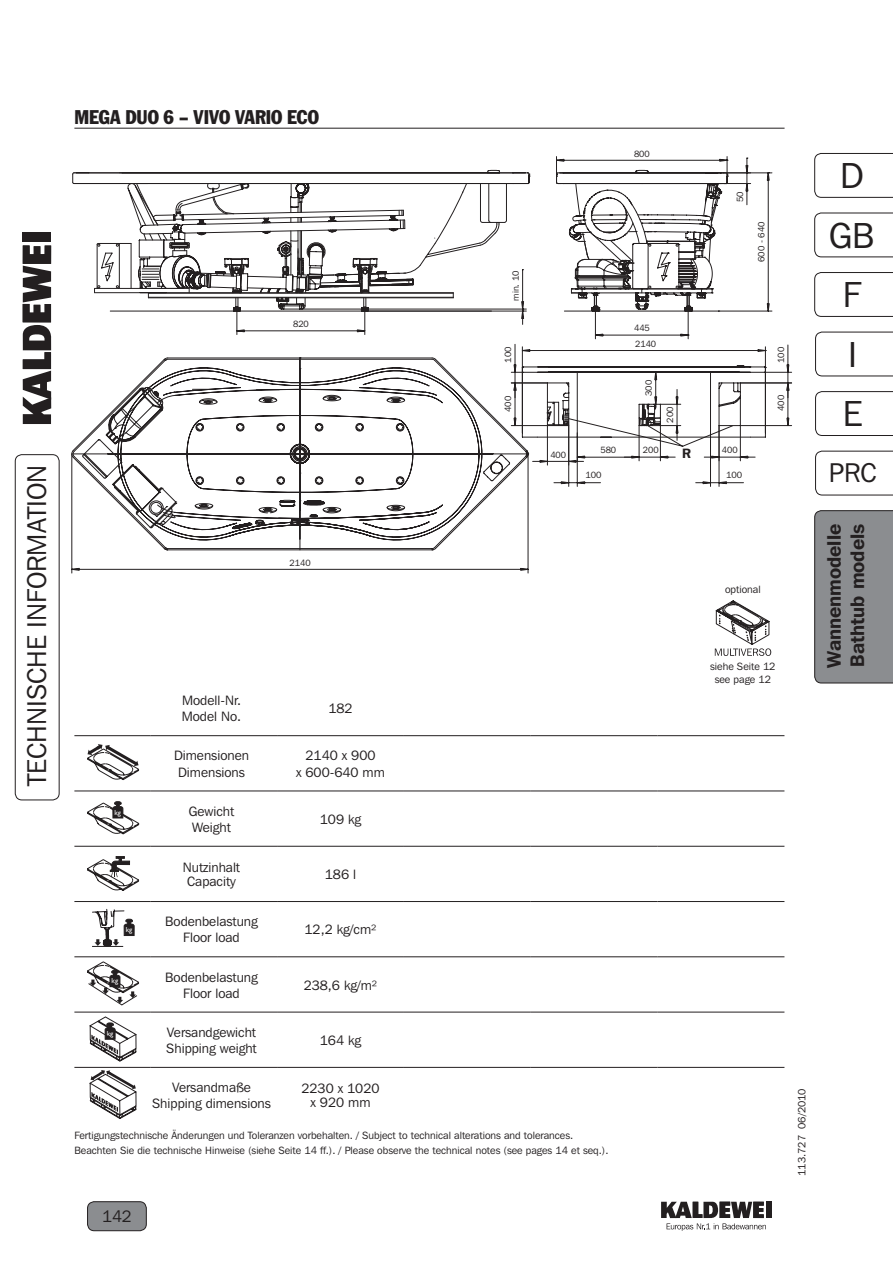
<style>
.page{position:relative;width:893px;height:1263px;background:#fff}
.page>*{position:absolute;margin:0;border:0;box-sizing:border-box;transform-origin:0 0}
.t1{font:36px "Franklin Gothic IT Cby BT";color:#231f20}
.t2{font:27px "Franklin Gothic IT Cby BT";color:#231f20}
.t3{font:600 19.5px/23.4px "Franklin Gothic IT Cby BT";color:#231f20}
.t4{font:condensed 19.5px "Franklin Gothic";color:#231f20}
.t5{font:16.5px "Franklin Gothic IT Cby BT";color:#231f20}
.t6{font:13.5px/16.2px "Franklin Gothic IT Cby BT";color:#231f20;text-align:center}
.t7{font:600 13.5px "Franklin Gothic IT Cby BT";color:#231f20}
.t8{font:10.5px/15px "Franklin Gothic IT Cby BT";color:#231f20}
.t9{font:9px "Franklin Gothic IT Cby BT";color:#231f20}
.t10{font:7.35px "Gill Sans";letter-spacing:-.015em;color:#fff}
</style>
<div class="page">
<svg style="left:87px;top:1201px;width:60px;height:30px;background:#858789"></svg>
<div style="left:814px;top:510px;width:79px;height:174px;background:#8b8d90"></div>
<svg style="left:15px;top:454px;width:44px;height:347px"></svg>
<div style="left:23px;top:232px;width:28px;height:10px;background:#231f20"></div>
<svg style="left:23px;top:245px;width:28px;height:179px"></svg>
<div style="left:766px;top:1202px;width:6px;height:16px;background:#231f20"></div>
<svg style="left:661px;top:1202px;width:105px;height:29px"></svg>
<svg style="left:814px;top:153px;width:79px;height:44px"></svg>
<div style="left:819px;top:160px;width:65px;height:30px;background:#fff"></div>
<svg style="left:814px;top:212px;width:79px;height:45px"></svg>
<svg style="left:814px;top:272px;width:79px;height:44px"></svg>
<svg style="left:815px;top:331px;width:78px;height:45px"></svg>
<svg style="left:815px;top:391px;width:78px;height:44px"></svg>
<svg style="left:815px;top:450px;width:78px;height:45px"></svg>
<hr style="left:74px;top:128px;width:710px;height:1px;background:#231f20">
<hr style="left:74px;top:735px;width:76px;height:1px;background:#231f20">
<hr style="left:150px;top:735px;width:127px;height:1px;background:#231f20">
<hr style="left:277px;top:735px;width:127px;height:1px;background:#231f20">
<hr style="left:404px;top:735px;width:127px;height:1px;background:#231f20">
<hr style="left:531px;top:735px;width:127px;height:1px;background:#231f20">
<hr style="left:658px;top:735px;width:126px;height:1px;background:#231f20">
<hr style="left:74px;top:790px;width:76px;height:1px;background:#231f20">
<hr style="left:150px;top:790px;width:127px;height:1px;background:#231f20">
<hr style="left:277px;top:790px;width:127px;height:1px;background:#231f20">
<hr style="left:404px;top:790px;width:127px;height:1px;background:#231f20">
<hr style="left:531px;top:790px;width:127px;height:1px;background:#231f20">
<hr style="left:658px;top:790px;width:126px;height:1px;background:#231f20">
<hr style="left:74px;top:846px;width:76px;height:1px;background:#231f20">
<hr style="left:150px;top:846px;width:127px;height:1px;background:#231f20">
<hr style="left:277px;top:846px;width:127px;height:1px;background:#231f20">
<hr style="left:404px;top:846px;width:127px;height:1px;background:#231f20">
<hr style="left:531px;top:846px;width:127px;height:1px;background:#231f20">
<hr style="left:658px;top:846px;width:126px;height:1px;background:#231f20">
<hr style="left:74px;top:901px;width:76px;height:1px;background:#231f20">
<hr style="left:150px;top:901px;width:127px;height:1px;background:#231f20">
<hr style="left:277px;top:901px;width:127px;height:1px;background:#231f20">
<hr style="left:404px;top:901px;width:127px;height:1px;background:#231f20">
<hr style="left:531px;top:901px;width:127px;height:1px;background:#231f20">
<hr style="left:658px;top:901px;width:126px;height:1px;background:#231f20">
<hr style="left:74px;top:956px;width:76px;height:1px;background:#231f20">
<hr style="left:150px;top:956px;width:127px;height:1px;background:#231f20">
<hr style="left:277px;top:956px;width:127px;height:1px;background:#231f20">
<hr style="left:404px;top:956px;width:127px;height:1px;background:#231f20">
<hr style="left:531px;top:956px;width:127px;height:1px;background:#231f20">
<hr style="left:658px;top:956px;width:126px;height:1px;background:#231f20">
<hr style="left:74px;top:1012px;width:76px;height:1px;background:#231f20">
<hr style="left:150px;top:1012px;width:127px;height:1px;background:#231f20">
<hr style="left:277px;top:1012px;width:127px;height:1px;background:#231f20">
<hr style="left:404px;top:1012px;width:127px;height:1px;background:#231f20">
<hr style="left:531px;top:1012px;width:127px;height:1px;background:#231f20">
<hr style="left:658px;top:1012px;width:126px;height:1px;background:#231f20">
<hr style="left:74px;top:1067px;width:76px;height:1px;background:#231f20">
<hr style="left:150px;top:1067px;width:127px;height:1px;background:#231f20">
<hr style="left:277px;top:1067px;width:127px;height:1px;background:#231f20">
<hr style="left:404px;top:1067px;width:127px;height:1px;background:#231f20">
<hr style="left:531px;top:1067px;width:127px;height:1px;background:#231f20">
<hr style="left:658px;top:1067px;width:126px;height:1px;background:#231f20">
<svg style="left:87px;top:744px;width:52px;height:36px"></svg>
<svg style="left:87px;top:801px;width:52px;height:33px"></svg>
<svg style="left:87px;top:856px;width:52px;height:35px"></svg>
<svg style="left:92px;top:909px;width:42px;height:37px"></svg>
<hr style="left:92px;top:946px;width:31px;height:1px;background:#231f20">
<svg style="left:87px;top:961px;width:52px;height:44px"></svg>
<svg style="left:90px;top:1016px;width:46px;height:45px"></svg>
<svg style="left:90px;top:1070px;width:47px;height:49px"></svg>
<svg style="left:715px;top:600px;width:56px;height:56px"></svg>
<svg style="left:71px;top:454px;width:457px;height:119px"></svg>
<svg style="left:83px;top:156px;width:709px;height:373px"></svg>
<h2 class="t2" style="left:20px;top:786px;width:323px;rotate:-90deg">TECHNISCHE INFORMATION</h2>
<h3 class="t4" style="left:74px;top:105px;width:246px">MEGA DUO 6 - VIVO VARIO ECO</h3>
<p class="t9" style="left:293px;top:318px;width:17px">820</p>
<p class="t9" style="left:510px;top:301px;width:32px;rotate:-90deg">min. 10</p>
<p class="t9" style="left:503px;top:363px;width:18px;rotate:-90deg">100</p>
<p class="t9" style="left:503px;top:412px;width:18px;rotate:-90deg">400</p>
<p class="t9" style="left:634px;top:148px;width:17px">800</p>
<p class="t9" style="left:734px;top:202px;width:12px;rotate:-90deg">50</p>
<p class="t9" style="left:756px;top:262px;width:42px;rotate:-90deg">600 - 640</p>
<p class="t9" style="left:550px;top:449px;width:17px">400</p>
<p class="t9" style="left:634px;top:323px;width:17px">445</p>
<p class="t9" style="left:635px;top:338px;width:23px">2140</p>
<p class="t9" style="left:643px;top:396px;width:18px;rotate:-90deg">300</p>
<p class="t9" style="left:665px;top:423px;width:18px;rotate:-90deg">200</p>
<p class="t9" style="left:600px;top:445px;width:17px">580</p>
<p class="t9" style="left:643px;top:445px;width:17px">200</p>
<p class="t7" style="left:682px;top:445px;width:10px">R</p>
<p class="t9" style="left:722px;top:445px;width:17px">400</p>
<p class="t9" style="left:585px;top:470px;width:18px">100</p>
<p class="t9" style="left:726px;top:470px;width:18px">100</p>
<p class="t9" style="left:775px;top:363px;width:18px;rotate:-90deg">100</p>
<p class="t9" style="left:775px;top:411px;width:18px;rotate:-90deg">400</p>
<p class="t9" style="left:290px;top:557px;width:23px">2140</p>
<p class="t6" style="left:182px;top:692px;width:61px;text-align:left">Modell-Nr.<br>Model No.</p>
<p class="t6" style="left:328px;top:700px;width:26px">182</p>
<p class="t6" style="left:174px;top:747px;width:77px">Dimensionen<br>Dimensions</p>
<p class="t6" style="left:296px;top:747px;width:90px">2140 x 900<br>x 600-640 mm</p>
<p class="t10" style="left:115px;top:808px;width:8px">kg</p>
<p class="t6" style="left:189px;top:803px;width:47px;text-align:left">Gewicht<br>Weight</p>
<p class="t6" style="left:320px;top:811px;width:43px">109 kg</p>
<p class="t6" style="left:183px;top:860px;width:59px;line-height:14.4px">Nutzinhalt<br>Capacity</p>
<p class="t6" style="left:325px;top:866px;width:33px">186 l</p>
<p class="t10" style="left:126px;top:925px;width:8px">kg</p>
<p class="t6" style="left:165px;top:913px;width:94px">Bodenbelastung<br>Floor load</p>
<p class="t6" style="left:305px;top:921px;width:73px">12,2 kg/cm²</p>
<p class="t10" style="left:112px;top:977px;width:8px">kg</p>
<p class="t6" style="left:165px;top:968px;width:94px">Bodenbelastung<br>Floor load</p>
<p class="t6" style="left:304px;top:976px;width:75px">238,6 kg/m²</p>
<p class="t10" style="left:107px;top:1029px;width:8px">kg</p>
<p class="t6" style="left:166px;top:1024px;width:92px;text-align:left">Versandgewicht<br>Shipping weight</p>
<p class="t6" style="left:320px;top:1032px;width:43px">164 kg</p>
<p class="t6" style="left:152px;top:1079px;width:120px">Versandmaße<br>Shipping dimensions</p>
<p class="t6" style="left:302px;top:1081px;width:79px;line-height:14.4px">2230 x 1020 x 920 mm</p>
<p class="t8" style="left:74px;top:1128px;width:536px">Fertigungstechnische Änderungen und Toleranzen vorbehalten. / Subject to technical alterations and tolerances.<br>Beachten Sie die technische Hinweise (siehe Seite 14 ff.). / Please observe the technical notes (see pages 14 et seq.).</p>
<p class="t5" style="left:102px;top:1206px;width:31px">142</p>
<p class="t8" style="left:725px;top:582px;width:37px">optional</p>
<p class="t8" style="left:710px;top:660px;width:67px;line-height:12.6px;text-align:center">siehe Seite 12 see page 12</p>
<p class="t8" style="left:794px;top:1176px;width:89px;rotate:-90deg">113.727 06/2010</p>
<h1 class="t1" style="left:840px;top:153px;width:25px">D</h1>
<h1 class="t1" style="left:829px;top:213px;width:47px">GB</h1>
<h1 class="t1" style="left:843px;top:272px;width:20px">F</h1>
<h1 class="t1" style="left:848px;top:332px;width:10px">I</h1>
<h1 class="t1" style="left:843px;top:391px;width:21px">E</h1>
<h2 class="t2" style="left:829px;top:456px;width:49px">PRC</h2>
<h3 class="t3" style="left:822px;top:668px;width:145px;rotate:-90deg">Wannenmodelle<br>Bathtub models</h3>
</div>
